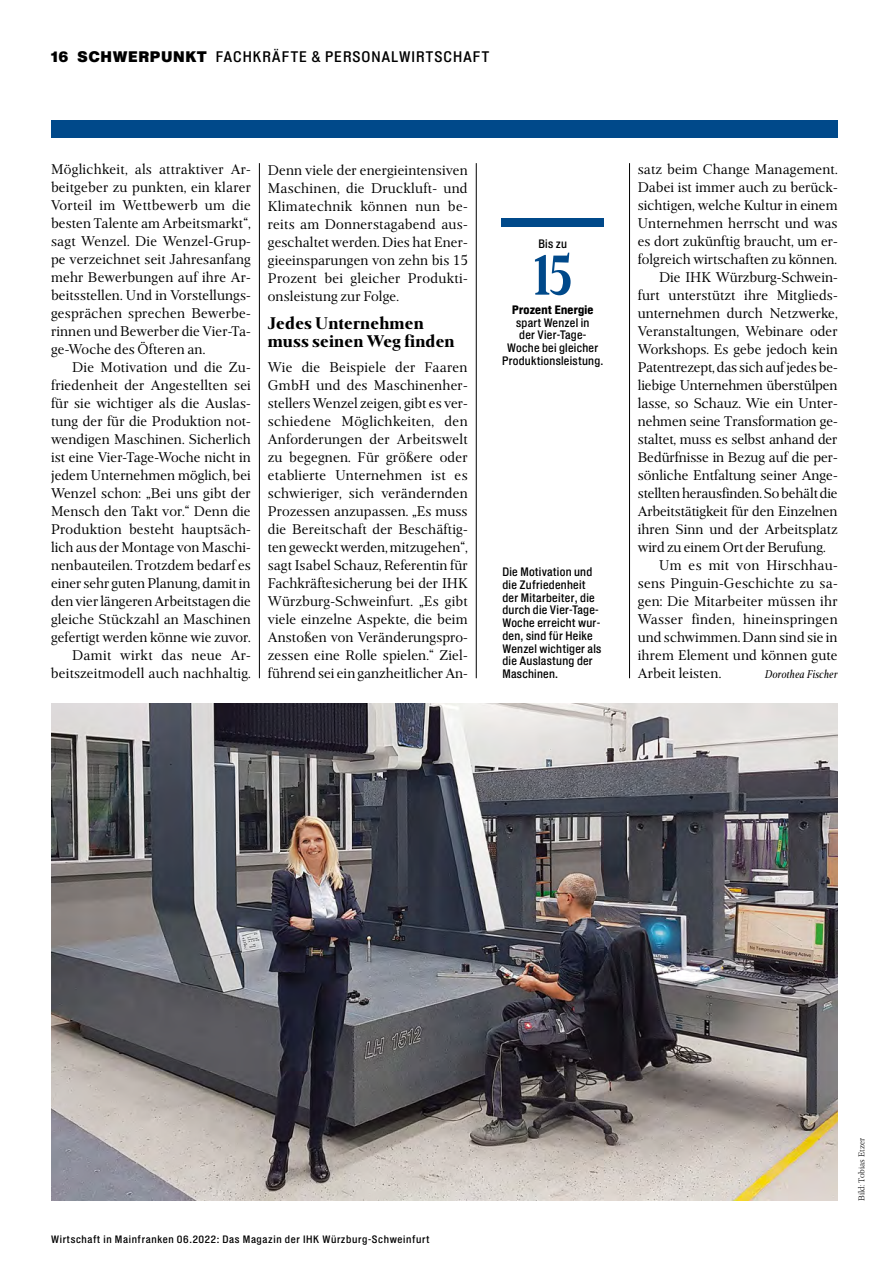
<style>
.page{position:relative;width:893px;height:1263px;background:#fff}
.page>*{position:absolute;margin:0;border:0;box-sizing:border-box;transform-origin:0 0}
.WiM_Info_Hinweis{font:700 60px "Frontis Condensed";color:#00498a;scale:.96 1}
.WiM_Zwiti{font:800 18px/18px "Frontis";letter-spacing:.01em;color:#000}
.WiM_Gtx_Einzug{font:15px/18px "Frontis";letter-spacing:.005em;color:#000;text-align:justify}
.WiM_Gtx_OHNE_Einzug{font:15px/18px "Frontis";color:#000;text-align:justify}
.t1{font:15px "Shapiro Pro 52 Middle";letter-spacing:.06em;color:#000}
.WiM_BU{font:12px/12.8px "Shapiro Pro 52 Middle";letter-spacing:.02em;color:#000}
.WiM_Info_Hinweis-2{font:12px/12.8px "Shapiro Pro 52 Middle";letter-spacing:.02em;color:#000;text-align:center}
.WiM_Gtx_Einzug-2{font:italic 12px "Frontis Condensed";letter-spacing:.02em;color:#000}
.t2{font:10.5px "Shapiro Pro 52 Middle";letter-spacing:.06em;color:#000}
.t3{font:300 9px "Frontis";color:#000}
.s1{font-family:"Shapiro Pro 96 Super"}
.s2{font-family:"Shapiro Pro 82 Super";font-weight:800}
</style>
<div class="page">
<img style="left:51px;top:704px;width:787px;height:496px">
<div style="left:51px;top:120px;width:787px;height:18px;background:#00498a"></div>
<hr style="left:259px;top:163px;width:1px;height:515px;background:#000">
<hr style="left:476px;top:163px;width:1px;height:515px;background:#000">
<hr style="left:629px;top:163px;width:1px;height:515px;background:#000">
<div style="left:502px;top:218px;width:102px;height:9px;background:#00498a"></div>
<p class="t1" style="left:51px;top:46px;width:440px"><span class="s1">16 SCHWERPUNKT</span> FACHKRÄFTE &amp; PERSONALWIRTSCHAFT</p>
<p class="WiM_Gtx_Einzug" style="left:51px;top:160px;width:201px">Möglichkeit, als attraktiver Ar&shy;beitgeber zu punkten, ein klarer Vorteil im Wettbewerb um die besten Talente am Arbeitsmarkt“, sagt Wenzel. Die Wenzel-Grup&shy;pe verzeichnet seit Jahresanfang mehr Bewerbungen auf ihre Ar&shy;beitsstellen. Und in Vorstellungs&shy;gesprächen sprechen Bewerbe&shy;rinnen und Bewerber die Vier-Ta&shy;ge-Woche des Öfteren an.</p>
<p class="WiM_Gtx_Einzug" style="left:51px;top:358px;width:202px;text-indent:21px">Die Motivation und die Zu&shy;friedenheit der Angestellten sei für sie wichtiger als die Auslas&shy;tung der für die Produktion not&shy;wendigen Maschinen. Sicherlich ist eine Vier-Tage-Woche nicht in jedem Unternehmen möglich, bei Wenzel schon: „Bei uns gibt der Mensch den Takt vor.“ Denn die Produktion besteht hauptsäch&shy;lich aus der Montage von Maschi&shy;nenbauteilen. Trotzdem bedarf es einer sehr guten Planung, damit in den vier längeren Arbeitstagen die gleiche Stückzahl an Maschinen gefertigt werden könne wie zuvor.</p>
<p class="WiM_Gtx_Einzug" style="left:51px;top:646px;width:201px;text-align:right">Damit wirkt das neue Ar&shy;beitszeitmodell auch nachhaltig.</p>
<p class="WiM_Gtx_Einzug" style="left:268px;top:160px;width:201px">Denn viele der energieintensiven Maschinen, die Druckluft- und Klimatechnik können nun be&shy;reits am Donnerstagabend aus&shy;geschaltet werden. Dies hat Ener&shy;gieeinsparungen von zehn bis 15<br>Prozent bei gleicher Produkti&shy;onsleistung zur Folge.</p>
<p class="WiM_Zwiti" style="left:268px;top:314px;width:188px">Jedes Unternehmen muss seinen Weg finden</p>
<p class="WiM_Gtx_OHNE_Einzug" style="left:268px;top:358px;width:201px">Wie die Beispiele der Faaren GmbH und des Maschinenher&shy;stellers Wenzel zeigen, gibt es ver&shy;schiedene Möglichkeiten, den Anforderungen der Arbeitswelt zu begegnen. Für größere oder etablierte Unternehmen ist es schwieriger, sich verändernden Prozessen anzupassen. „Es muss die Bereitschaft der Beschäftig&shy;ten geweckt werden, mitzugehen“, sagt Isabel Schauz, Referentin für Fachkräftesicherung bei der IHK Würzburg-Schweinfurt. „Es gibt viele einzelne Aspekte, die beim Anstoßen von Veränderungspro&shy;zessen eine Rolle spielen.“ Ziel&shy;führend sei ein ganzheitlicher An-</p>
<p class="WiM_Info_Hinweis-2" style="left:538px;top:238px;width:30px">Bis zu</p>
<p class="WiM_Info_Hinweis" style="left:533px;top:235px;width:42px">15</p>
<p class="WiM_Info_Hinweis-2" style="left:502px;top:304px;width:103px"><span class="s2">Prozent Energie </span>spart Wenzel in<br>der Vier-Tage-<br>Woche bei gleicher<br>Produktionsleistung.</p>
<p class="WiM_BU" style="left:502px;top:566px;width:100px">Die Motivation und die Zufriedenheit der Mitarbeiter, die durch die Vier-Tage-<br>Woche erreicht wur&shy;den, sind für Heike<br>Wenzel wichtiger als die Auslastung der<br>Maschinen.</p>
<p class="WiM_Gtx_OHNE_Einzug" style="left:638px;top:160px;width:201px">satz beim Change Management.<br>Dabei ist immer auch zu berück&shy;sichtigen, welche Kultur in einem Unternehmen herrscht und was es dort zukünftig braucht, um er&shy;folgreich wirtschaften zu können.</p>
<p class="WiM_Gtx_Einzug" style="left:638px;top:268px;width:201px;text-indent:21px">Die IHK Würzburg-Schwein&shy;furt unterstützt ihre Mitglieds&shy;unternehmen durch Netzwerke, Veranstaltungen, Webinare oder Workshops. Es gebe jedoch kein Patentrezept, das sich auf jedes be&shy;liebige Unternehmen überstülpen lasse, so Schauz. Wie ein Unter&shy;nehmen seine Transformation ge&shy;staltet, muss es selbst anhand der Bedürfnisse in Bezug auf die per&shy;sönliche Entfaltung seiner Ange&shy;stellten herausfinden. So behält die Arbeitstätigkeit für den Einzelnen ihren Sinn und der Arbeitsplatz wird zu einem Ort der Berufung.</p>
<p class="WiM_Gtx_Einzug" style="left:638px;top:556px;width:201px;text-indent:21px">Um es mit von Hirschhau&shy;sens Pinguin-Geschichte zu sa&shy;gen: Die Mitarbeiter müssen ihr Wasser finden, hineinspringen und schwimmen. Dann sind sie in ihrem Element und können gute Arbeit leisten.</p>
<p class="WiM_Gtx_Einzug-2" style="left:765px;top:667px;width:74px">Dorothea Fischer</p>
<p class="t2" style="left:51px;top:1232px;width:380px">Wirtschaft in Mainfranken 06.2022: Das Magazin der IHK Würzburg-Schweinfurt</p>
<p class="t3" style="left:856px;top:1201px;width:64px;rotate:-90deg">Bild: Tobias Etzer</p>
</div>
